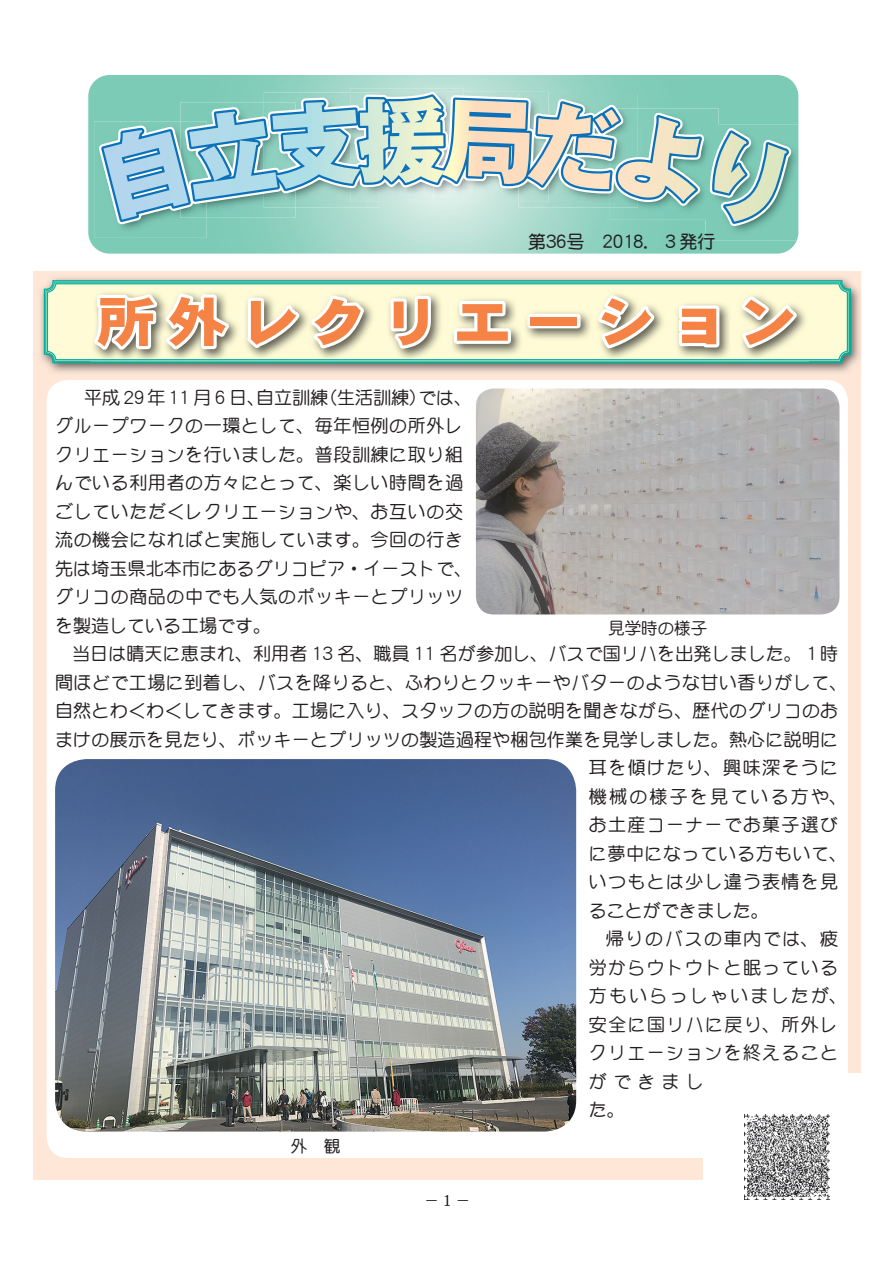
<style>
.page{position:relative;width:893px;height:1263px;background:#fff}
.page>*{position:absolute;margin:0;border:0;box-sizing:border-box;transform-origin:0 0}
.t1{font:54px "DFHS Gothic W9 WINP RKSJ H";letter-spacing:.2em;color:#f58345;scale:1.1 1}
.t2{font:18px/28.5px "DF Maru Gothic Md WINP RKSJ H";letter-spacing:.03em;color:#231f20}
.t3{font:18px "DF Maru Gothic Md WINP RKSJ H";letter-spacing:.07em;color:#231f20}
.t4{font:18px "DF Maru Gothic Md WINP RKSJ H";letter-spacing:.005em;color:#231f20}
.t5{font:18px "DF Maru Gothic Md WINP RKSJ H";letter-spacing:.075em;color:#231f20}
.t6{font:18px "DF Maru Gothic Md WINP RKSJ H";letter-spacing:.12em;color:#231f20}
.t7{font:18px "DF Maru Gothic Bd WINP RKSJ H";color:#231f20}
.t8{font:18px "DF Maru Gothic Md WINP RKSJ H";letter-spacing:.09em;color:#231f20}
.t9{font:18px "DF Maru Gothic Md WINP RKSJ H";color:#231f20}
.t10{font:16.5px "DF Maru Gothic Md WINP RKSJ H";color:#231f20}
.t11{font:15px "DFHS Mincho W3 WINP RKSJ H";color:#231f20}
</style>
<div class="page">
<div style="left:34px;top:271px;width:827px;height:909px;background:#fee7d7"></div>
<svg style="left:88px;top:75px;width:710px;height:179px;background:#93d2c2"></svg>
<img style="left:94px;top:121px;width:112px;height:117px">
<img style="left:350px;top:88px;width:114px;height:4px">
<img style="left:704px;top:108px;width:14px;height:111px">
<img style="left:705px;top:124px;width:94px;height:117px">
<img style="left:705px;top:124px;width:13px;height:95px">
<svg style="left:99px;top:92px;width:605px;height:132px;background:#a6cecc"></svg>
<svg style="left:710px;top:128px;width:81px;height:98px;background:#9ccabe"></svg>
<img style="left:40px;top:275px;width:822px;height:99px">
<svg style="left:43px;top:279px;width:809px;height:85px;background:#dfe4cc"></svg>
<div style="left:46px;top:282px;width:803px;height:79px;border:1px solid #00b19d;border-radius:9px"></div>
<div style="left:47px;top:283px;width:801px;height:77px;border:1px solid #00b19d;border-radius:8px"></div>
<div style="left:47px;top:380px;width:801px;height:778px;background:#fff;border-radius:21px"></div>
<img style="left:55px;top:759px;width:521px;height:372px">
<img style="left:476px;top:388px;width:363px;height:226px">
<div style="left:704px;top:1074px;width:189px;height:189px;background:#fff"></div>
<img style="left:744px;top:1114px;width:86px;height:85px">
<p class="t7" style="left:528px;top:232px;width:189px">第36号　2018．３発行</p>
<h1 class="t1" style="left:97px;top:295px;width:639px">所外レクリエーション</h1>
<p class="t2" style="left:55px;top:383px;width:419px;text-indent:29px">平成 29 年 11 月６日、自立訓練（生活訓練）では、グループワークの一環として、毎年恒例の所外レクリエーションを行いました。普段訓練に取り組んでいる利用者の方々にとって、楽しい時間を過ごしていただくレクリエーションや、お互いの交流の機会になればと実施しています。今回の行き先は埼玉県北本市にあるグリコピア・イーストで、グリコの商品の中でも人気のポッキーとプリッツを製造している工場です。</p>
<p class="t4" style="left:72px;top:645px;width:768px">当日は晴天に恵まれ、利用者 13 名、職員 11 名が参加し、バスで国リハを出発しました。１時</p>
<p class="t2" style="left:55px;top:668px;width:794px">間ほどで工場に到着し、バスを降りると、ふわりとクッキーやバターのような甘い香りがして、</p>
<p class="t2" style="left:55px;top:697px;width:785px">自然とわくわくしてきます。工場に入り、スタッフの方の説明を聞きながら、歴代のグリコのお</p>
<p class="t2" style="left:55px;top:725px;width:785px">まけの展示を見たり、ポッキーとプリッツの製造過程や梱包作業を見学しました。熱心に説明に</p>
<p class="t5" style="left:589px;top:759px;width:251px">耳を傾けたり、興味深そうに</p>
<p class="t6" style="left:589px;top:787px;width:260px">機械の様子を見ている方や、</p>
<p class="t3" style="left:589px;top:816px;width:251px">お土産コーナーでお菓子選び</p>
<p class="t2" style="left:589px;top:839px;width:260px">に夢中になっている方もいて、</p>
<p class="t3" style="left:589px;top:873px;width:251px">いつもとは少し違う表情を見</p>
<p class="t9" style="left:589px;top:901px;width:181px">ることができました。</p>
<p class="t8" style="left:606px;top:930px;width:234px">帰りのバスの車内では、疲</p>
<p class="t3" style="left:589px;top:958px;width:251px">労からウトウトと眠っている</p>
<p class="t6" style="left:589px;top:987px;width:260px">方もいらっしゃいましたが、</p>
<p class="t5" style="left:589px;top:1015px;width:251px">安全に国リハに戻り、所外レ</p>
<p class="t3" style="left:589px;top:1044px;width:251px">クリエーションを終えること</p>
<p class="t2" style="left:589px;top:1067px;width:116px">ができまし</p>
<p class="t2" style="left:589px;top:1096px;width:37px">た。</p>
<p class="t10" style="left:291px;top:1138px;width:51px">外　観</p>
<p class="t10" style="left:608px;top:620px;width:100px">見学時の様子</p>
<p class="t11" style="left:424px;top:1193px;width:48px">－1－</p>
</div>
